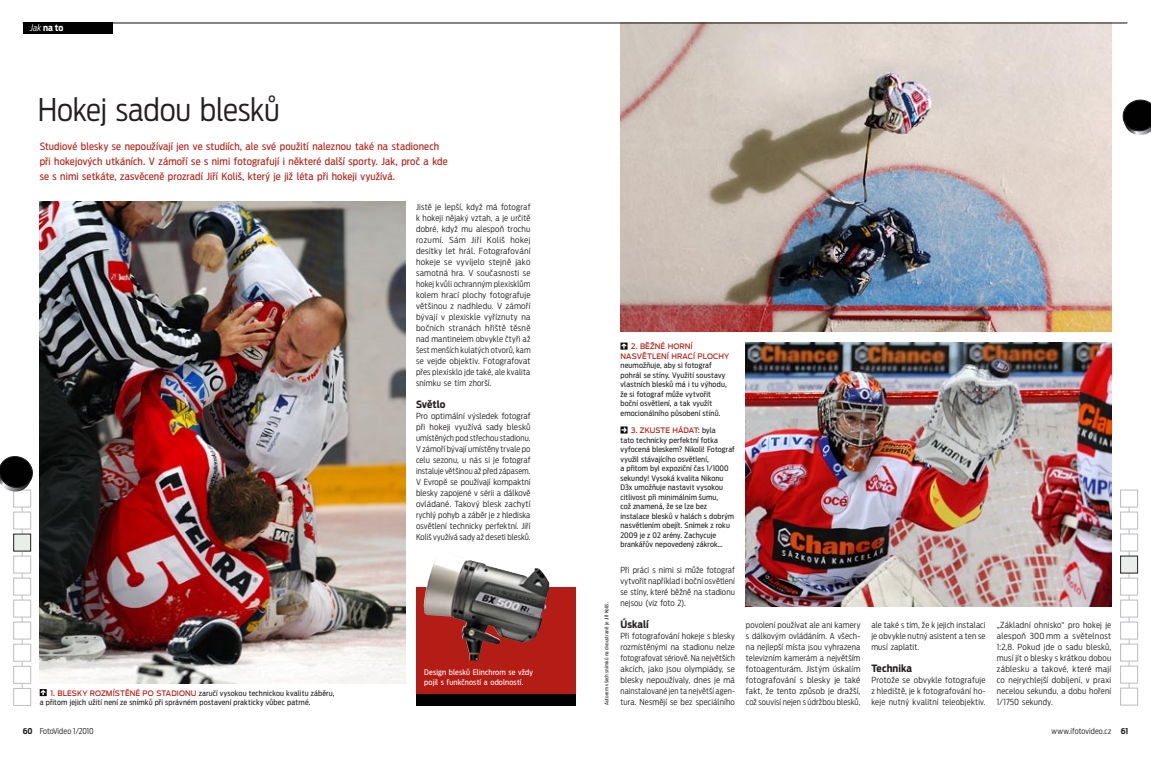
<style>
.page{position:relative;width:1151px;height:757px;background:#fff}
.page>*{position:absolute;margin:0;border:0;box-sizing:border-box;transform-origin:0 0}
.t1{font:300 condensed 31px "Antenna OT";letter-spacing:-.005em;color:#231f20}
.t2{font:condensed 10px/15px "Antenna OT";letter-spacing:.015em;color:#b41d15}
.t3{font:700 condensed 10px "Antenna OT";letter-spacing:.005em;color:#231f20}
.t4{font:700 condensed 9px "Antenna OT";color:#fff}
.t5{font:300 condensed 8.3px/11px "Antenna OT";letter-spacing:.015em;color:#231f20;text-align:justify;scale:1.05 1}
.t6{font:300 condensed 8.3px/11px "Antenna OT";letter-spacing:.015em;color:#231f20;text-align:justify}
.t7{font:300 condensed 8.3px/11px "Antenna OT";letter-spacing:.015em;color:#231f20;text-align:justify;scale:1.04 1}
.t8{font:300 condensed 8px "Antenna OT";letter-spacing:.01em;color:#231f20}
.t9{font:300 condensed 8px "Antenna OT";letter-spacing:-.015em;color:#231f20}
.t10{font:condensed 7.6px/9.9px "Antenna OT";letter-spacing:.02em;color:#fff}
.t11{font:condensed 7.5px/9.5px "Antenna OT";letter-spacing:.015em;color:#231f20}
.t12{font:500 7.5px/9.5px "Antenna OT";letter-spacing:.015em;color:#b41d15;scale:.94 1}
.t13{font:condensed 5px "Antenna OT";letter-spacing:.01em;color:#231f20}
.s1{font-weight:300;font-style:italic}
.s2{font-weight:500;font-stretch:normal;color:#b41d15}
.s3{font-weight:700}
</style>
<div class="page">
<img style="left:620px;top:24px;width:491px;height:307px">
<hr style="left:22px;top:496px;width:1px;height:203px;background:#bcbdc0">
<div style="left:13px;top:644px;width:18px;height:17px;background:#fff;border:1px solid #bcbdc0"></div>
<div style="left:13px;top:622px;width:18px;height:17px;background:#fff;border:1px solid #bcbdc0"></div>
<div style="left:13px;top:600px;width:18px;height:17px;background:#fff;border:1px solid #bcbdc0"></div>
<div style="left:13px;top:578px;width:18px;height:17px;background:#fff;border:1px solid #bcbdc0"></div>
<div style="left:13px;top:556px;width:18px;height:17px;background:#fff;border:1px solid #bcbdc0"></div>
<div style="left:14px;top:534px;width:17px;height:17px;background:#e9eeeb"></div>
<div style="left:13px;top:534px;width:18px;height:17px;border:1px solid #231f20"></div>
<div style="left:13px;top:512px;width:18px;height:17px;background:#fff;border:1px solid #bcbdc0"></div>
<div style="left:13px;top:490px;width:18px;height:17px;background:#fff;border:1px solid #bcbdc0"></div>
<div style="left:13px;top:688px;width:18px;height:18px;background:#fff;border:1px solid #bcbdc0"></div>
<div style="left:13px;top:666px;width:18px;height:17px;background:#fff;border:1px solid #bcbdc0"></div>
<hr style="left:1129px;top:496px;width:1px;height:203px;background:#bcbdc0">
<div style="left:1120px;top:644px;width:18px;height:17px;background:#fff;border:1px solid #bcbdc0"></div>
<div style="left:1120px;top:622px;width:18px;height:17px;background:#fff;border:1px solid #bcbdc0"></div>
<div style="left:1120px;top:600px;width:18px;height:17px;background:#fff;border:1px solid #bcbdc0"></div>
<div style="left:1120px;top:578px;width:18px;height:17px;background:#fff;border:1px solid #bcbdc0"></div>
<div style="left:1120px;top:556px;width:17px;height:17px;background:#e9eeeb"></div>
<div style="left:1120px;top:556px;width:18px;height:17px;border:1px solid #231f20"></div>
<div style="left:1120px;top:534px;width:18px;height:17px;background:#fff;border:1px solid #bcbdc0"></div>
<div style="left:1120px;top:512px;width:18px;height:17px;background:#fff;border:1px solid #bcbdc0"></div>
<div style="left:1120px;top:490px;width:18px;height:17px;background:#fff;border:1px solid #bcbdc0"></div>
<div style="left:1120px;top:688px;width:18px;height:17px;background:#fff;border:1px solid #bcbdc0"></div>
<div style="left:1120px;top:666px;width:18px;height:17px;background:#fff;border:1px solid #bcbdc0"></div>
<img style="left:40px;top:202px;width:365px;height:481px">
<hr style="left:23px;top:23px;width:1104px;height:1px;background:#0d0b09">
<div style="left:23px;top:23px;width:89px;height:11px;background:#010101"></div>
<svg style="left:0;top:456px;width:33px;height:38px"></svg>
<svg style="left:1122px;top:99px;width:29px;height:36px"></svg>
<img style="left:746px;top:342px;width:365px;height:264px">
<svg style="left:40px;top:689px;width:7px;height:7px"></svg>
<svg style="left:620px;top:342px;width:7px;height:8px"></svg>
<svg style="left:620px;top:426px;width:7px;height:7px"></svg>
<div style="left:416px;top:588px;width:159px;height:117px;background:#b41d15"></div>
<div style="left:416px;top:694px;width:159px;height:11px;background:#010101"></div>
<img style="left:424px;top:551px;width:103px;height:109px">
<p class="t4" style="left:30px;top:22px;width:35px"><span class="s1">Jak</span> na to</p>
<h1 class="t1" style="left:38px;top:89px;width:244px">Hokej sadou blesků</h1>
<p class="t2" style="left:40px;top:138px;width:409px">Studiové blesky se nepoužívají jen ve studiích, ale své použití naleznou také na stadionech při hokejových utkáních. V zámoří se s nimi fotografují i některé další sporty. Jak, proč a kde se s nimi setkáte, zasvěceně prozradí Jiří Koliš, který je již léta při hokeji využívá.</p>
<p class="t5" style="left:416px;top:201px;width:110px">Jistě je lepší, když má fotograf k hokeji nějaký vztah, a je určitě dobré, když mu alespoň trochu rozumí. Sám Jiří Koliš hokej desítky let hrál. Fotografování hokeje se vyvíjelo stejně jako samotná hra. V současnosti se hokej kvůli ochranným plexisklům kolem hrací plochy fotografuje většinou z nadhledu. V zámoří bývají v plexiskle vyříznuty na bočních stranách hřiště těsně nad mantinelem obvykle čtyři až šest menších kulatých otvorů, kam se vejde objektiv. Fotografovat přes plexisklo jde také, ale kvalita snímku se tím zhorší.</p>
<p class="t3" style="left:416px;top:398px;width:31px">Světlo</p>
<p class="t5" style="left:416px;top:410px;width:110px">Pro optimální výsledek fotograf při hokeji využívá sady blesků umístěných pod střechou stadionu.<br>V zámoří bývají umístěny trvale po celu sezonu, u nás si je fotograf instaluje většinou až před zápasem.<br>V Evropě se používají kompaktní blesky zapojené v sérii a dálkově ovládané. Takový blesk zachytí rychlý pohyb a záběr je z hlediska osvětlení technicky perfektní. Jiří Koliš využívá sady až deseti blesků.</p>
<p class="t11" style="left:40px;top:688px;width:296px;text-indent:11px"><span class="s2">1. BLESKY ROZMÍSTĚN É PO STADION U</span> zaručí vysokou technickou kvalitu záběru, a přitom jejich užití není ze snímků při správném postavení prakticky vůbec patrné.</p>
<p class="t10" style="left:424px;top:667px;width:110px">Design blesků Elinchrom se vždy pojil s funkčností a odolností.</p>
<p class="t13" style="left:603px;top:705px;width:104px;rotate:-90deg">Autorem všech snímků na dvoustraně je Jiří Koliš.</p>
<p class="t12" style="left:620px;top:341px;width:117px;text-indent:11px">2. BĚŽN É HORNÍ<br>NASVĚTLEN Í HRACÍ PLOCHY</p>
<p class="t11" style="left:620px;top:360px;width:108px">neumožňuje, aby si fotograf pohrál se stíny. Využití soustavy vlastních blesků má i tu výhodu, že si fotograf může vytvořit boční osvětlení, a tak využít emocionálního působení stínů.</p>
<p class="t11" style="left:620px;top:425px;width:116px;text-indent:11px"><span class="s2">3. ZKUSTE HÁDAT:</span> byla<br>tato technicky perfektní fotka vyfocená bleskem? Nikoli! Fotograf využil stávajícího osvětlení,<br>a přitom byl expoziční čas 1/1000 sekundy! Vysoká kvalita Nikonu<br>D3x umožňuje nastavit vysokou citlivost při minimálním šumu,<br>což znamená, že se lze bez instalace blesků v halách s dobrým nasvětlením obejít. Snímek z roku<br>2009 je z 02 arény. Zachycuje brankářův nepovedený zákrok…</p>
<p class="t6" style="left:620px;top:564px;width:116px">Při práci s nimi si může fotograf vytvořit například i boční osvětlení se stíny, které běžně na stadionu nejsou (viz foto 2).</p>
<p class="t3" style="left:620px;top:618px;width:30px">Úskalí</p>
<p class="t6" style="left:620px;top:630px;width:116px">Při fotografování hokeje s blesky rozmístěnými na stadionu nelze fotografovat sériově. Na největších akcích, jako jsou olympiády, se blesky nepoužívaly, dnes je má nainstalované jen ta největší agen&shy;tura. Nesmějí se bez speciálního</p>
<p class="t6" style="left:746px;top:619px;width:116px">povolení používat ale ani kamery s dálkovým ovládáním. A všech&shy;na nejlepší místa jsou vyhrazena televizním kamerám a největším fotoagenturám. Jistým úskalím fotografování s blesky je také fakt, že tento způsob je dražší, což souvisí nejen s údržbou blesků,</p>
<p class="t6" style="left:871px;top:619px;width:116px">ale také s tím, že k jejich instalaci je obvykle nutný asistent a ten se musí zaplatit.</p>
<p class="t3" style="left:871px;top:662px;width:42px">Technika</p>
<p class="t5" style="left:871px;top:674px;width:110px">Protože se obvykle fotografuje z hlediště, je k fotografování ho&shy;keje nutný kvalitní teleobjektiv.</p>
<p class="t7" style="left:997px;top:619px;width:112px">„Základní ohnisko“ pro hokej je alespoň 300 mm a světelnost 1:2,8. Pokud jde o sadu blesků, musí jít o blesky s krátkou dobou záblesku a takové, které mají co nejrychlejší dobíjení, v praxi necelou sekundu, a dobu hoření 1/1750 sekundy.</p>
<p class="t9" style="left:23px;top:725px;width:73px"><span class="s3">60</span> FotoVideo 1/2010</p>
<p class="t8" style="left:1051px;top:725px;width:78px">www.ifotovideo.cz <span class="s3">61</span></p>
</div>
